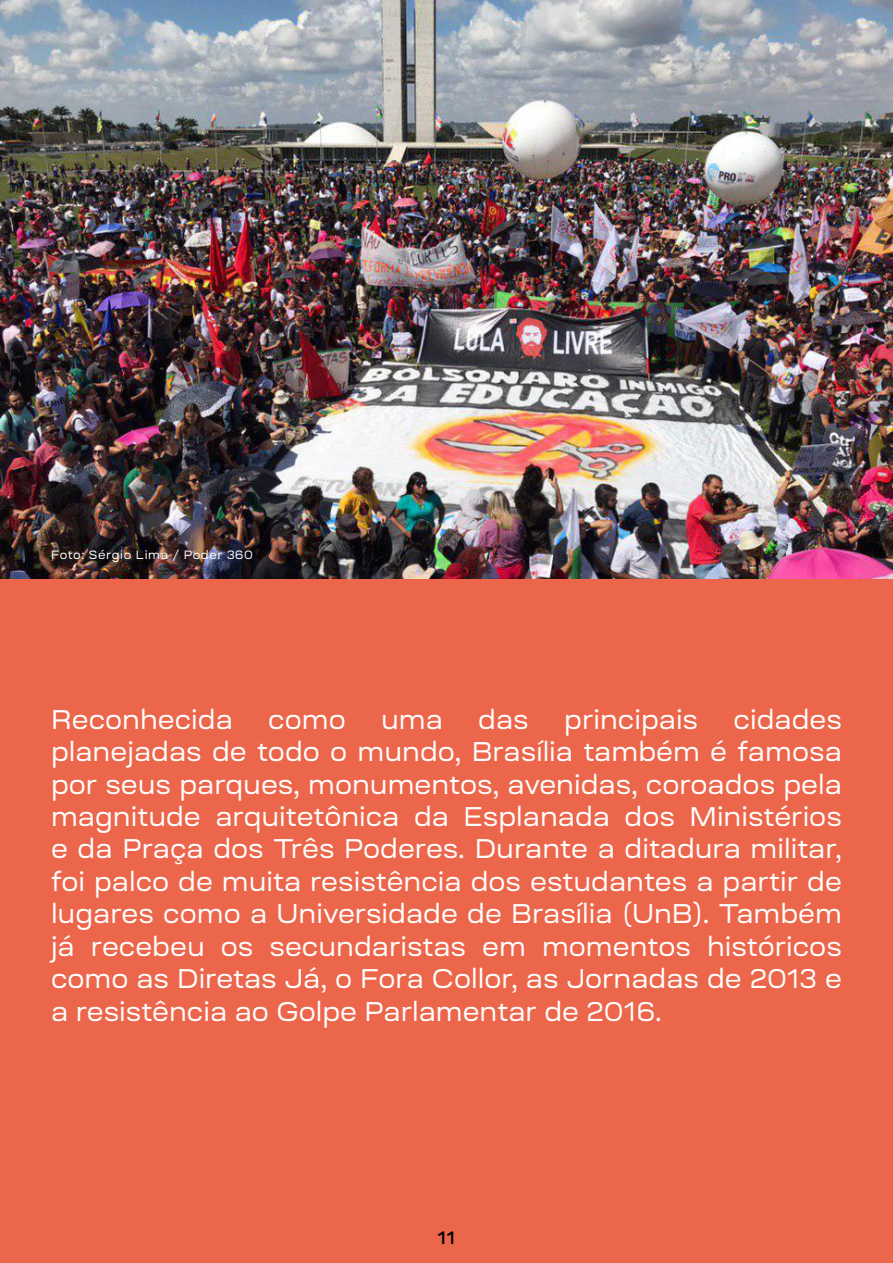
<style>
.page{position:relative;width:893px;height:1263px;background:#ec664b}
.page>*{position:absolute;margin:0;border:0;box-sizing:border-box;transform-origin:0 0}
.t1{font:27px/32.4px "Ruberoid";color:#fff;text-align:justify}
.t2{font:600 18px "Ruberoid";color:#000}
.t3{font:12px "Ruberoid";letter-spacing:.05em;color:#fff}
</style>
<div class="page">
<img style="left:0;top:0;width:893px;height:578px">
<p class="t3" style="left:51px;top:547px;width:203px">Foto: Sérgio Lima / Poder 360</p>
<p class="t1" style="left:51px;top:703px;width:792px;text-indent:683px">cidades planejadas de todo o mundo, Brasília também é famosa por seus parques, monumentos, avenidas, coroados pela magnitude arquitetônica da Esplanada dos Ministérios e da Praça dos Três Poderes. Durante a ditadura militar, foi palco de muita resistência dos estudantes a partir de lugares como a Universidade de Brasília (UnB). Também já recebeu os secundaristas em momentos históricos como as Diretas Já, o Fora Collor, as Jornadas de 2013 e a resistência ao Golpe Parlamentar de 2016.</p>
<p class="t1" style="left:51px;top:703px;width:183px">Reconhecida</p>
<p class="t1" style="left:268px;top:703px;width:79px">como</p>
<p class="t1" style="left:381px;top:703px;width:63px">uma</p>
<p class="t1" style="left:478px;top:703px;width:52px">das</p>
<p class="t1" style="left:564px;top:703px;width:135px">principais</p>
<p class="t2" style="left:438px;top:1226px;width:19px">11</p>
</div>
